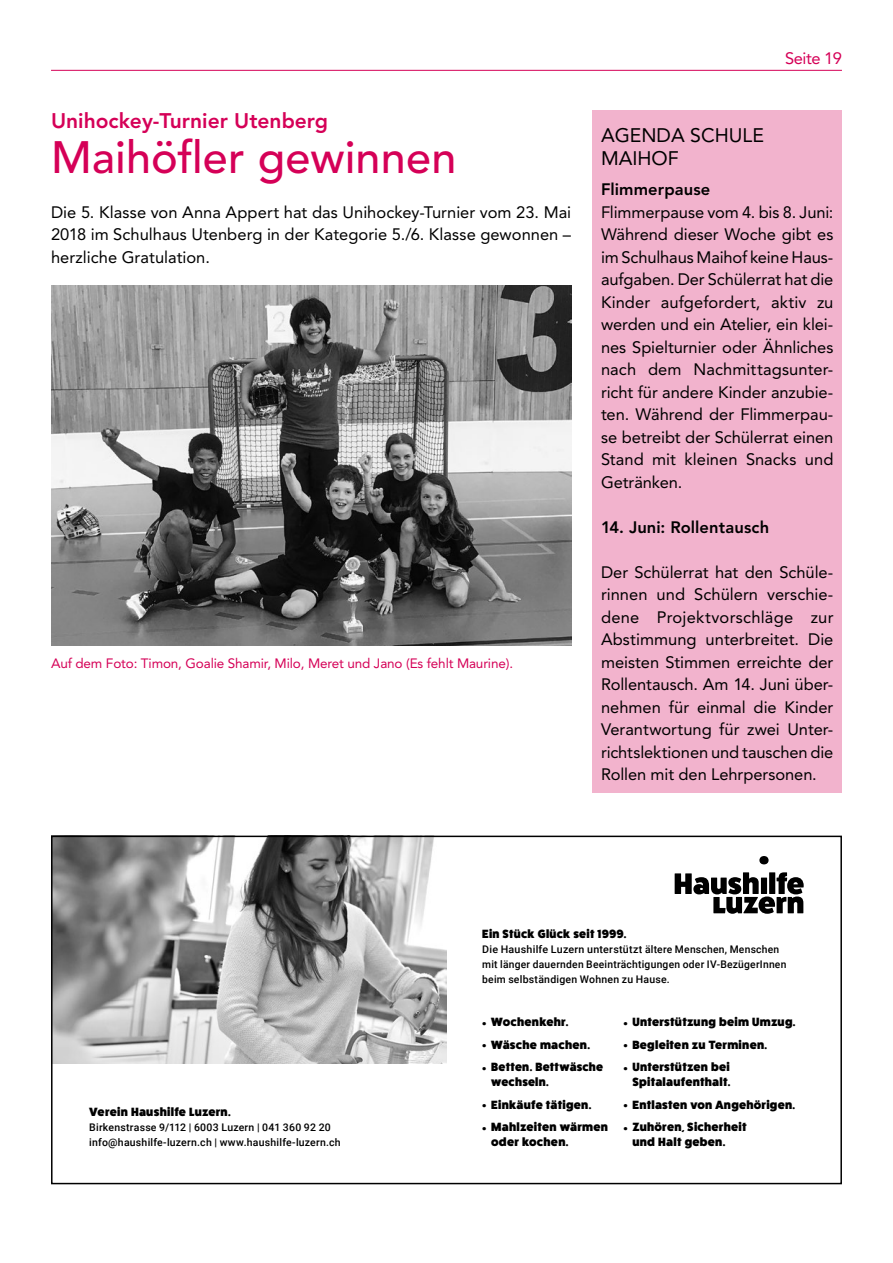
<style>
.page{position:relative;width:893px;height:1263px;background:#fff}
.page>*{position:absolute;margin:0;border:0;box-sizing:border-box;transform-origin:0 0}
.t1{font:500 45px "Avenir";color:#d50057}
.t2{font:800 21px "Avenir";color:#d50057}
.t3{font:19.5px/22.5px "Avenir";color:#000}
.t4{font:16.5px/22.5px "Avenir";color:#000;text-align:justify}
.t5{font:800 16.5px "Avenir";letter-spacing:.01em;color:#000}
.t6{font:16.5px "Avenir";letter-spacing:-.03em;color:#d50057}
.t7{font:13.5px "Avenir";letter-spacing:-.01em;color:#d50057}
.t8{font:800 12px/22.5px "Fat Frank";letter-spacing:.02em;color:#000}
.t9{font:500 10.5px/15px "Roboto";letter-spacing:.02em;color:#000}
.s1{font-size:19.5px}
</style>
<div class="page">
<hr style="left:51px;top:70px;width:791px;height:1px;background:#d50057">
<div style="left:592px;top:111px;width:250px;height:682px;background:#f2b3cd"></div>
<img style="left:54px;top:839px;width:392px;height:225px">
<div style="left:759px;top:856px;width:10px;height:8px;background:#000;border-radius:50%"></div>
<svg style="left:675px;top:872px;width:129px;height:42px"></svg>
<div style="left:761px;top:877px;width:6px;height:17px;background:#000"></div>
<div style="left:51px;top:836px;width:791px;height:348px;border:2px solid #000"></div>
<img style="left:51px;top:285px;width:520px;height:360px">
<p class="t2" style="left:51px;top:108px;width:278px">Unihockey-Turnier Utenberg</p>
<h1 class="t1" style="left:51px;top:131px;width:407px">Maihöfler gewinnen</h1>
<p class="t4" style="left:51px;top:201px;width:522px">Die 5. Klasse von Anna Appert hat das Unihockey-Turnier vom 23. Mai 2018 im Schulhaus Utenberg in der Kategorie 5./6. Klasse gewonnen – herzliche Gratulation.</p>
<p class="t7" style="left:51px;top:655px;width:464px">Auf dem Foto: Timon, Goalie Shamir, Milo, Meret und Jano (Es fehlt Maurine).</p>
<p class="t6" style="left:785px;top:48px;width:58px">Seite 19</p>
<p class="t3" style="left:601px;top:124px;width:164px">AGENDA SCHULE<br>MAIHOF</p>
<p class="t5" style="left:601px;top:180px;width:111px">Flimmerpause</p>
<p class="t4" style="left:601px;top:201px;width:234px">Flimmerpause vom 4. bis 8. Juni:<br>Während dieser Woche gibt es im Schulhaus Maihof keine Haus&shy;aufgaben. Der Schülerrat hat die Kinder aufgefordert, aktiv zu werden und ein Atelier, ein klei&shy;nes Spielturnier oder Ähnliches nach dem Nachmittagsunter&shy;richt für andere Kinder anzubie&shy;ten. Während der Flimmerpau&shy;se betreibt der Schülerrat einen Stand mit kleinen Snacks und Getränken.</p>
<p class="t5" style="left:601px;top:517px;width:170px">14. Juni: Rollentausch</p>
<p class="t4" style="left:601px;top:561px;width:234px">Der Schülerrat hat den Schüle&shy;rinnen und Schülern verschie&shy;dene Projektvorschläge zur Abstimmung unterbreitet. Die meisten Stimmen erreichte der Rollentausch. Am 14. Juni über&shy;nehmen für einmal die Kinder Verantwortung für zwei Unter&shy;richtslektionen und tauschen die Rollen mit den Lehrpersonen.</p>
<p class="t8" style="left:89px;top:1101px;width:143px">Verein Haushilfe Luzern.</p>
<p class="t9" style="left:89px;top:1119px;width:253px">Birkenstrasse 9/112 | 6003 Luzern | 041 360 92 20 info@haushilfe-luzern.ch | www.haushilfe-luzern.ch</p>
<p class="t8" style="left:482px;top:922px;width:146px">Ein Stück Glück seit 1999.</p>
<p class="t9" style="left:482px;top:941px;width:306px">Die Haushilfe Luzern unterstützt ältere Menschen, Menschen mit länger dauernden Beeinträchtigungen oder IV-BezügerInnen beim selbständigen Wohnen zu Hause.</p>
<p class="t8" style="left:482px;top:1011px;width:122px"><span class="s1">.</span> Wochenkehr.<br><span class="s1">.</span> Wäsche machen.<br><span class="s1">.</span> Betten. Bettwäsche</p>
<p class="t8" style="left:482px;top:1071px;width:127px;text-indent:9px">wechseln.<br><span class="s1">.</span> Einkäufe tätigen.<br><span class="s1">.</span> Mahlzeiten wärmen</p>
<p class="t8" style="left:491px;top:1131px;width:79px">oder kochen.</p>
<p class="t8" style="left:623px;top:1011px;width:174px"><span class="s1">.</span> Unterstützung beim Umzug. <span class="s1">.</span> Begleiten zu Terminen.<br><span class="s1">.</span> Unterstützen bei</p>
<p class="t8" style="left:623px;top:1071px;width:173px;text-indent:9px">Spitalaufenthalt.<br><span class="s1">.</span> Entlasten von Angehörigen. <span class="s1">.</span> Zuhören, Sicherheit</p>
<p class="t8" style="left:632px;top:1131px;width:95px">und Halt geben.</p>
</div>
